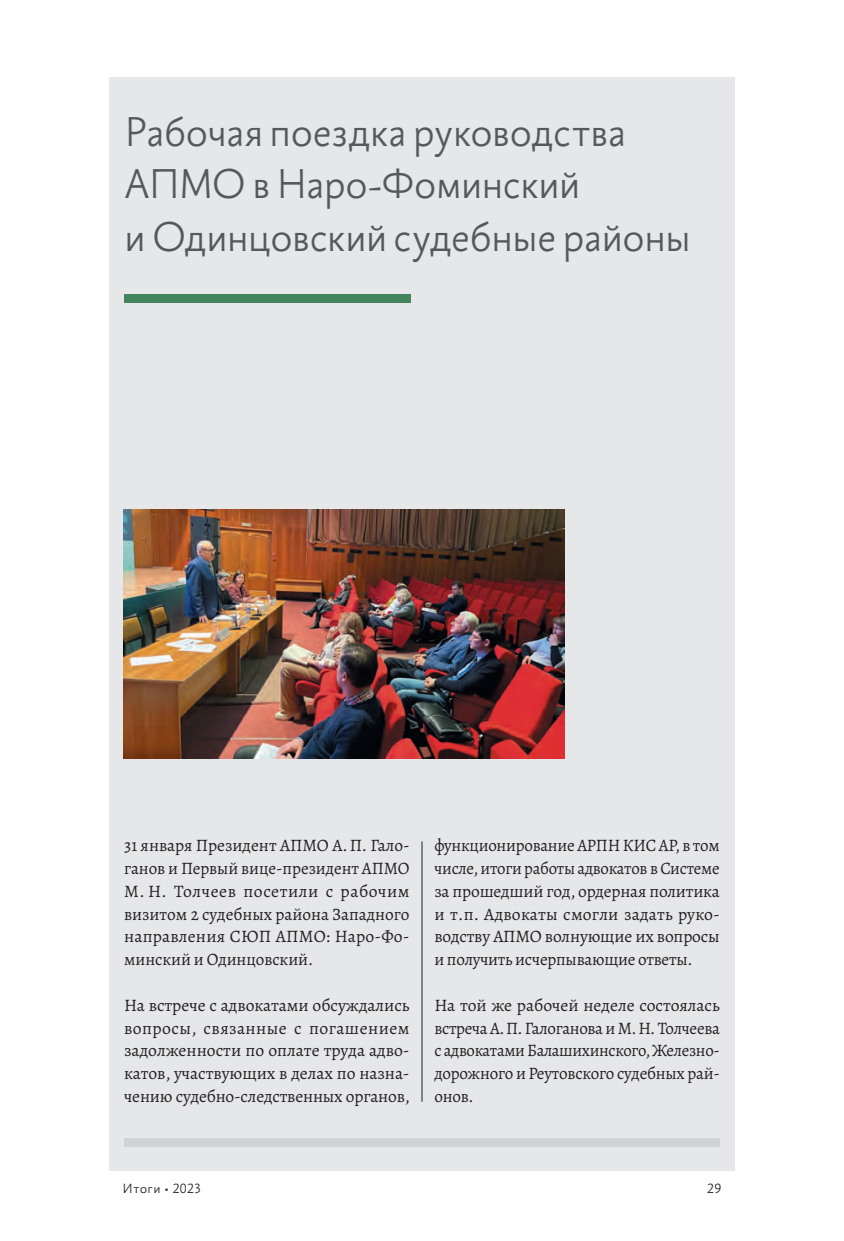
<style>
.page{position:relative;width:844px;height:1241px;background:#fff}
.page>*{position:absolute;margin:0;border:0;box-sizing:border-box;transform-origin:0 0}
.t1{font:300 43.75px/52.5px "Bureausans";letter-spacing:-.025em;color:#57585a}
.t2{font:17.5px/22.8px "Alegreya";letter-spacing:-.01em;color:#231f20;text-align:justify}
.t3{font:17.5px/22.8px "Alegreya";letter-spacing:-.01em;color:#231f20;text-align:justify;scale:.96 1}
.t4{font:300 14px "Bureausans";letter-spacing:.015em;color:#231f20}
</style>
<div class="page">
<div style="left:109px;top:77px;width:625px;height:1093px;background:#e6e7e9"></div>
<div style="left:124px;top:1137px;width:595px;height:9px;background:#d1d2d4"></div>
<hr style="left:421px;top:841px;width:1px;height:260px;background:#231f20">
<div style="left:124px;top:294px;width:287px;height:9px;background:#43845d"></div>
<img style="left:123px;top:510px;width:441px;height:248px">
<h1 class="t1" style="left:124px;top:107px;width:568px">Рабочая поездка руководства<br>АПМО в Наро-Фоминский<br>и Одинцовский судебные районы</h1>
<p class="t2" style="left:124px;top:834px;width:287px">31 января Президент АПМО А. П. Гало&shy;ганов и Первый вице-президент АПМО М. Н. Толчеев посетили с рабочим визитом 2 судебных района Западного направления СЮП АПМО: Наро-Фо&shy;минский и Одинцовский.</p>
<p class="t2" style="left:124px;top:993px;width:287px">На встрече с адвокатами обсуждались вопросы, связанные с погашением задолженности по оплате труда адво&shy;катов, участвующих в делах по назна&shy;чению судебно-следственных органов,</p>
<p class="t3" style="left:434px;top:834px;width:299px">функционирование АРПН КИС АР, в том числе, итоги работы адвокатов в Системе за прошедший год, ордерная политика и т.п. Адвокаты смогли задать руко&shy;водству АПМО волнующие их вопросы и получить исчерпывающие ответы.</p>
<p class="t2" style="left:434px;top:993px;width:287px">На той же рабочей неделе состоялась встреча А. П. Галоганова и М. Н. Толчеева с адвокатами Балашихинского, Железно&shy;дорожного и Реутовского судебных рай&shy;онов.</p>
<p class="t4" style="left:123px;top:1179px;width:80px">Итоги • 2023</p>
<p class="t4" style="left:707px;top:1179px;width:16px">29</p>
</div>
